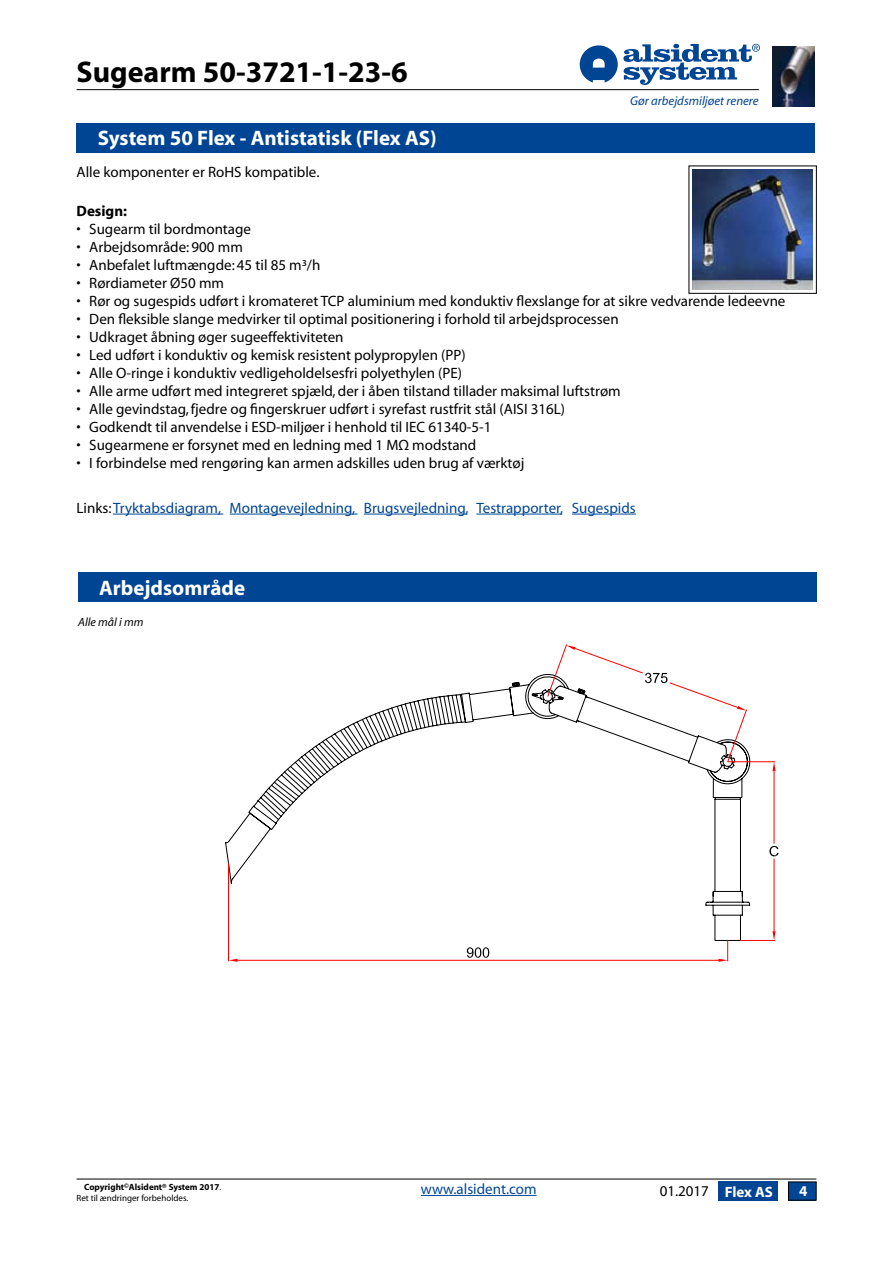
<style>
.page{position:relative;width:893px;height:1263px;background:#fff}
.page>*{position:absolute;margin:0;border:0;box-sizing:border-box;transform-origin:0 0}
.t1{font:700 30px "Myriad";color:#000}
.t2{font:700 21px "Myriad";color:#fff}
.t3{font:15px/18px "Myriad";color:#000}
.t4{font:15px "Myriad";color:#004695}
.t5{font:700 15px "Myriad";color:#000}
.t6{font:italic 12.75px "Myriad";color:#004494}
.t7{font:italic 12px "Myriad";color:#000}
.t8{font:700 9px/10.5px "Myriad";color:#000}
.s1{font-family:"Myriad Pro"}
.s2{color:#000}
.s3{font-weight:400}
.s4{font-weight:700;color:#fff}
</style>
<div class="page">
<img style="left:772px;top:47px;width:43px;height:60px">
<svg style="left:580px;top:44px;width:180px;height:41px"></svg>
<hr style="left:77px;top:89px;width:682px;height:1px;background:#000">
<hr style="left:77px;top:1179px;width:739px;height:1px;background:#000">
<hr style="left:421px;top:1195px;width:115px;height:1px;background:#004695">
<img style="left:693px;top:169px;width:120px;height:120px">
<div style="left:719px;top:1181px;width:59px;height:19px;background:#004494"></div>
<svg style="left:225px;top:674px;width:532px;height:267px"></svg>
<hr style="left:728px;top:761px;width:47px;height:1px;background:#f00">
<hr style="left:741px;top:940px;width:34px;height:1px;background:#f00">
<hr style="left:774px;top:771px;width:1px;height:72px;background:#f00">
<hr style="left:774px;top:859px;width:1px;height:72px;background:#f00">
<svg style="left:772px;top:762px;width:4px;height:9px"></svg>
<svg style="left:772px;top:931px;width:4px;height:9px"></svg>
<svg style="left:769px;top:846px;width:9px;height:11px"></svg>
<svg style="left:547px;top:644px;width:200px;height:118px"></svg>
<hr style="left:228px;top:863px;width:1px;height:98px;background:#f00">
<hr style="left:238px;top:960px;width:480px;height:1px;background:#f00">
<svg style="left:718px;top:941px;width:10px;height:21px"></svg>
<svg style="left:228px;top:959px;width:10px;height:3px"></svg>
<svg style="left:467px;top:947px;width:22px;height:11px"></svg>
<div style="left:77px;top:123px;width:738px;height:29px;background:#004494"></div>
<div style="left:78px;top:572px;width:738px;height:30px;background:#004494"></div>
<hr style="left:113px;top:514px;width:110px;height:1px;background:#004695">
<hr style="left:230px;top:514px;width:127px;height:1px;background:#004695">
<hr style="left:364px;top:514px;width:103px;height:1px;background:#004695">
<hr style="left:476px;top:514px;width:86px;height:1px;background:#004695">
<hr style="left:572px;top:514px;width:64px;height:1px;background:#004695">
<div style="left:788px;top:1182px;width:28px;height:18px;background:#004695"></div>
<h1 class="t1" style="left:77px;top:56px;width:333px">Sugearm 50-3721-1-23-6</h1>
<h2 class="t2" style="left:98px;top:127px;width:340px">System 50 Flex - Antistatisk (Flex AS)</h2>
<p class="t6" style="left:630px;top:94px;width:130px">Gør arbejdsmiljøet renere</p>
<p class="t3" style="left:77px;top:164px;width:244px">Alle komponenter er RoHS kompatible.</p>
<p class="t5" style="left:77px;top:203px;width:52px">Design:</p>
<p class="t3" style="left:89px;top:221px;width:698px">Sugearm til bordmontage<br>Arbejdsområde: 900 mm<br>Anbefalet luftmængde: 45 til 85 m³/h<br>Rørdiameter Ø50 mm<br>Rør og sugespids udført i kromateret TCP aluminium med konduktiv flexslange for at sikre vedvarende ledeevne Den fleksible slange medvirker til optimal positionering i forhold til arbejdsprocessen<br>Udkraget åbning øger sugeeffektiviteten<br>Led udført i konduktiv og kemisk resistent polypropylen (PP)<br>Alle O-ringe i konduktiv vedligeholdelsesfri polyethylen (PE)<br>Alle arme udført med integreret spjæld, der i åben tilstand tillader maksimal luftstrøm<br>Alle gevindstag, fjedre og fingerskruer udført i syrefast rustfrit stål (AISI 316L)<br>Godkendt til anvendelse i ESD-miljøer i henhold til IEC 61340-5-1<br>Sugearmene er forsynet med en ledning med 1 M<span class="s1">Ω</span> modstand<br>I forbindelse med rengøring kan armen adskilles uden brug af værktøj</p>
<p class="t4" style="left:77px;top:500px;width:561px"><span class="s2">Links:</span> Tryktabsdiagram, Montagevejledning, Brugsvejledning, Testrapporter, Sugespids</p>
<p class="t3" style="left:77px;top:221px;width:6px;text-align:justify">• • • • • • • • • • • • • •</p>
<h2 class="t2" style="left:99px;top:577px;width:147px">Arbejdsområde</h2>
<p class="t7" style="left:78px;top:616px;width:67px">Alle mål i mm</p>
<p class="t8" style="left:77px;top:1182px;width:146px;text-indent:8px">Copyright<sup>©</sup>Alsident® System 2017<span class="s3">.<br>Ret til ændringer forbeholdes.</span></p>
<p class="t4" style="left:421px;top:1181px;width:117px">www.alsident.com</p>
<p class="t3" style="left:660px;top:1183px;width:115px">01.2017 <span class="s4">Flex AS</span></p>
</div>
